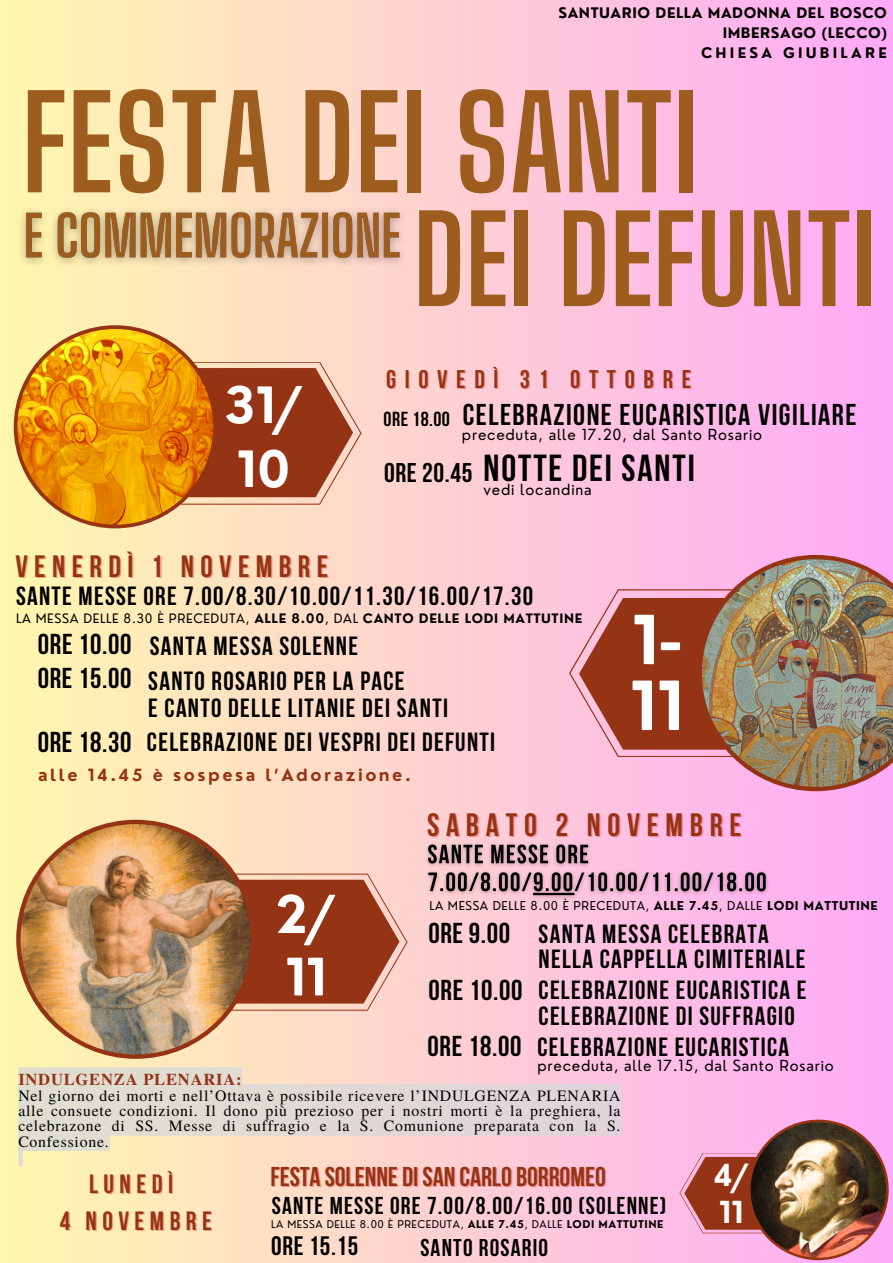
<style>
.page{position:relative;width:893px;height:1263px;background:#fff}
.page>*{position:absolute;margin:0;border:0;box-sizing:border-box;transform-origin:0 0}
.t1{font:700 127.73px "Big Shoulders Display";color:#9d5d1e}
.t2{font:700 119.7px "Big Shoulders Display";color:#9d5d1e}
.t3{font:700 65.93px/65.8px "Nourd";color:#fff}
.t4{font:700 50.32px/62.4px "Nourd";color:#fff}
.t5{font:700 48.75px/64.7px "Nourd";color:#fff}
.t6{font:700 37.5px "Bebas Neue";letter-spacing:.05em;color:#000}
.t7{font:700 32.25px "Bebas Neue";letter-spacing:.21em;color:#953414}
.t8{font:700 30.75px "Bebas Neue";letter-spacing:.21em;color:#953414}
.t9{font:700 30px "Bebas Neue";letter-spacing:.05em;color:#000}
.t10{font:700 29.62px/36.8px "Nourd";color:#fff}
.t11{font:700 28.65px "Bebas Neue";letter-spacing:.025em;color:#000}
.t12{font:700 27.15px "Bebas Neue";color:#953414}
.t13{font:700 27px "Bebas Neue";letter-spacing:.025em;color:#000}
.t14{font:700 26.55px "Bebas Neue";letter-spacing:.025em;color:#000}
.t15{font:700 26.4px "Bebas Neue";letter-spacing:.21em;color:#953414}
.t16{font:700 26.17px "Bebas Neue";letter-spacing:.05em;color:#000}
.t17{font:700 25.5px "Bebas Neue";letter-spacing:.345em;color:#953414}
.t18{font:700 24.3px "Bebas Neue";letter-spacing:.05em;color:#000}
.t19{font:700 24.22px "Bebas Neue";letter-spacing:.05em;color:#000}
.t20{font:700 20.25px "Bebas Neue";letter-spacing:.025em;color:#000}
.t21{font:700 16.5px "Te X Gyre Termes";letter-spacing:.05em;color:#953414}
.t22{font:700 16.42px "Nourd";letter-spacing:.15em;color:#953414}
.t23{font:15.75px/15.1px "Te X Gyre Termes";letter-spacing:.05em;color:#000;text-align:justify}
.t24{font:15px "Nourd";letter-spacing:.05em;color:#000}
.t25{font:700 14.17px "Nourd";letter-spacing:.035em;color:#000}
.t26{font:700 14.17px "Nourd";letter-spacing:.23em;color:#000}
.t27{font:12.75px "Nourd";letter-spacing:.05em;color:#000}
.t28{font:11.93px "Nourd";letter-spacing:.05em;color:#000}
.t29{font:10.5px "Nourd";letter-spacing:.05em;color:#000}
.s1{font-weight:700}
</style>
<div class="page">
<div style="left:0;top:0;width:893px;height:1263px;background:linear-gradient(to right,#fff7ad,#ffaaf8)"></div>
<svg style="left:569px;top:589px;width:128px;height:168px;background:#b55f51"></svg>
<svg style="left:255px;top:873px;width:152px;height:138px;background:#ad5a3f"></svg>
<img style="left:16px;top:820px;width:239px;height:239px">
<svg style="left:14px;top:325px;width:347px;height:203px;background:#da9341"></svg>
<img style="left:697px;top:555px;width:196px;height:236px">
<img style="left:679px;top:1119px;width:209px;height:141px">
<img style="left:12px;top:200px;width:401px;height:73px">
<img style="left:422px;top:838px;width:352px;height:66px">
<svg style="left:18px;top:1067px;width:603px;height:99px;background:#ecd8d1"></svg>
<h4 class="t25" style="left:558px;top:4px;width:330px">SANTUARIO DELLA MADONNA DEL BOSCO</h4>
<p class="t25" style="left:722px;top:24px;width:166px">IMBERSAGO (LECCO)</p>
<p class="t26" style="left:701px;top:44px;width:187px">CHIESA GIUBILARE</p>
<p class="t1" style="left:22px;top:67px;width:679px">FESTA DEI SANTI</p>
<p class="t5" style="left:224px;top:372px;width:81px">31/<br>10</p>
<p class="t2" style="left:414px;top:188px;width:464px">DEI DEFUNTI</p>
<p class="t17" style="left:386px;top:369px;width:306px">GIOVEDÌ 31 OTTOBRE</p>
<p class="t20" style="left:383px;top:411px;width:68px">ORE 18.00</p>
<p class="t9" style="left:463px;top:403px;width:395px">CELEBRAZIONE EUCARISTICA VIGILIARE</p>
<p class="t24" style="left:462px;top:425px;width:302px">preceduta, alle 17.20, dal Santo Rosario</p>
<p class="t24" style="left:483px;top:480px;width:109px">vedi locandina</p>
<p class="t13" style="left:384px;top:461px;width:90px">ORE 20.45</p>
<p class="t6" style="left:483px;top:453px;width:213px">NOTTE DEI SANTI</p>
<h5 class="t8" style="left:15px;top:554px;width:314px">VENERDÌ 1 NOVEMBRE</h5>
<p class="t16" style="left:16px;top:585px;width:518px">SANTE MESSE ORE 7.00/8.30/10.00/11.30/16.00/17.30</p>
<p class="t27" style="left:16px;top:610px;width:568px">LA MESSA DELLE 8.30 È PRECEDUTA, <span class="s1">ALLE 8.00</span>, DAL <span class="s1">CANTO DELLE LODI MATTUTINE</span></p>
<h2 class="t11" style="left:38px;top:632px;width:95px">ORE 10.00</h2>
<p class="t16" style="left:150px;top:635px;width:210px">SANTA MESSA SOLENNE</p>
<p class="t11" style="left:38px;top:666px;width:95px">ORE 15.00</p>
<p class="t16" style="left:148px;top:670px;width:258px">SANTO ROSARIO PER LA PACE</p>
<p class="t16" style="left:148px;top:698px;width:301px">E CANTO DELLE LITANIE DEI SANTI</p>
<p class="t11" style="left:38px;top:731px;width:95px">ORE 18.30</p>
<p class="t16" style="left:147px;top:731px;width:350px">CELEBRAZIONE DEI VESPRI DEI DEFUNTI</p>
<p class="t22" style="left:38px;top:764px;width:374px">alle 14.45 è sospesa l’Adorazione.</p>
<p class="t3" style="left:630px;top:606px;width:56px">1-<br>11</p>
<p class="t7" style="left:427px;top:812px;width:316px">SABATO 2 NOVEMBRE</p>
<p class="t4" style="left:275px;top:883px;width:63px">2/<br>11</p>
<p class="t28" style="left:429px;top:898px;width:450px">LA MESSA DELLE 8.00 È PRECEDUTA, <span class="s1">ALLE 7.45</span>, DALLE <span class="s1">LODI MATTUTINE</span></p>
<h3 class="t11" style="left:428px;top:922px;width:83px">ORE 9.00</h3>
<p class="t16" style="left:538px;top:923px;width:232px">SANTA MESSA CELEBRATA</p>
<p class="t16" style="left:538px;top:949px;width:268px">NELLA CAPPELLA CIMITERIALE</p>
<p class="t11" style="left:429px;top:978px;width:95px">ORE 10.00</p>
<p class="t16" style="left:538px;top:979px;width:269px">CELEBRAZIONE EUCARISTICA E</p>
<p class="t16" style="left:538px;top:1005px;width:258px">CELEBRAZIONE DI SUFFRAGIO</p>
<p class="t11" style="left:427px;top:1035px;width:95px">ORE 18.00</p>
<p class="t16" style="left:537px;top:1036px;width:253px">CELEBRAZIONE EUCARISTICA</p>
<p class="t24" style="left:537px;top:1056px;width:298px">preceduta, alle 17.15, dal Santo Rosario</p>
<p class="t21" style="left:18px;top:1067px;width:225px">INDULGENZA PLENARIA:</p>
<p class="t23" style="left:18px;top:1087px;width:603px">Nel giorno dei morti e nell’Ottava è possibile ricevere l’INDULGENZA PLENARIA alle consuete condizioni. Il dono più prezioso per i nostri morti è la preghiera, la celebrazone di SS. Messe di suffragio e la S. Comunione preparata con la S.<br>Confessione.</p>
<p class="t12" style="left:270px;top:1165px;width:337px">FESTA SOLENNE DI SAN CARLO BORROMEO</p>
<p class="t10" style="left:713px;top:1157px;width:38px">4/<br>11</p>
<p class="t15" style="left:89px;top:1173px;width:85px">LUNEDÌ</p>
<h6 class="t15" style="left:60px;top:1210px;width:153px">4 NOVEMBRE</h6>
<p class="t18" style="left:272px;top:1195px;width:396px">SANTE MESSE ORE 7.00/8.00/16.00 (SOLENNE)</p>
<p class="t14" style="left:271px;top:1235px;width:89px">ORE 15.15</p>
<p class="t19" style="left:420px;top:1237px;width:129px">SANTO ROSARIO</p>
<p class="t29" style="left:271px;top:1217px;width:394px">LA MESSA DELLE 8.00 È PRECEDUTA, <span class="s1">ALLE 7.45</span>, DALLE <span class="s1">LODI MATTUTINE</span></p>
</div>
